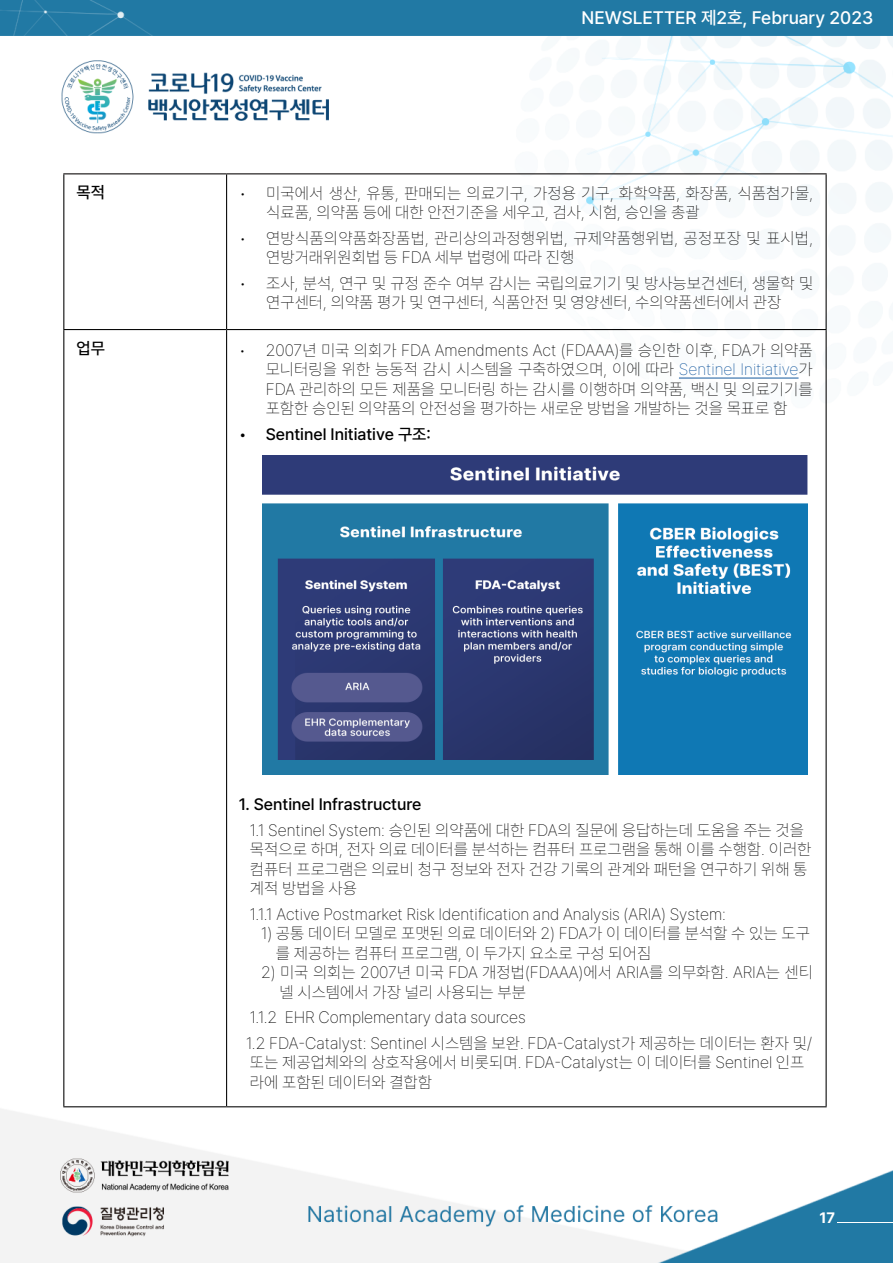
<style>
.page{position:relative;width:893px;height:1263px;background:#fff}
.page>*{position:absolute;margin:0;border:0;box-sizing:border-box;transform-origin:0 0}
.t1{font:500 18px "Pretendard";color:#fff}
.t2{font:100 16.5px/19.5px "Pretendard";color:#000}
.t3{font:500 16.5px "Pretendard";color:#000}
.t4{font:700 15px "Pretendard";color:#fff}
.s1{color:#15599f}
</style>
<div class="page">
<img style="left:0;top:0;width:893px;height:1263px">
<hr style="left:838px;top:1222px;width:55px;height:1px;background:#fff">
<hr style="left:63px;top:174px;width:1px;height:155px;background:#000">
<hr style="left:226px;top:174px;width:1px;height:155px;background:#000">
<hr style="left:826px;top:174px;width:1px;height:155px;background:#000">
<hr style="left:63px;top:329px;width:164px;height:1px;background:#000">
<hr style="left:63px;top:330px;width:1px;height:776px;background:#000">
<hr style="left:227px;top:329px;width:600px;height:1px;background:#000">
<hr style="left:226px;top:330px;width:1px;height:776px;background:#000">
<hr style="left:826px;top:330px;width:1px;height:776px;background:#000">
<hr style="left:63px;top:1106px;width:164px;height:1px;background:#000">
<hr style="left:227px;top:1106px;width:600px;height:1px;background:#000">
<hr style="left:63px;top:173px;width:164px;height:1px;background:#040000">
<hr style="left:227px;top:173px;width:600px;height:1px;background:#040000">
<hr style="left:679px;top:378px;width:119px;height:1px;background:#15599f">
<img style="left:263px;top:456px;width:545px;height:318px">
<p class="t3" style="left:77px;top:180px;width:30px">목적</p>
<p class="t3" style="left:77px;top:336px;width:30px">업무</p>
<p class="t1" style="left:582px;top:5px;width:293px">NEWSLETTER 제2호, February 2023</p>
<p class="t2" style="left:266px;top:183px;width:548px;text-indent:-27px">• 미국에서 생산, 유통, 판매되는 의료기구, 가정용 기구, 화학약품, 화장품, 식품첨가물, 식료품, 의약품 등에 대한 안전기준을 세우고, 검사, 시험, 승인을 총괄</p>
<p class="t2" style="left:266px;top:228px;width:549px;text-indent:-27px">• 연방식품의약품화장품법, 관리상의과정행위법, 규제약품행위법, 공정포장 및 표시법, 연방거래위원회법 등 FDA 세부 법령에 따라 진행</p>
<p class="t2" style="left:239px;top:273px;width:576px;text-align:center">• 조사, 분석, 연구 및 규정 준수 여부 감시는 국립의료기기 및 방사능보건센터, 생물학 및 연구센터, 의약품 평가 및 연구센터, 식품안전 및 영양센터, 수의약품센터에서 관장</p>
<p class="t2" style="left:266px;top:340px;width:549px;text-align:justify;text-indent:-27px">• 2007년 미국 의회가 FDA Amendments Act (FDAAA)를 승인한 이후, FDA가 의약품 모니터링을 위한 능동적 감시 시스템을 구축하였으며, 이에 따라 <span class="s1">Sentinel Initiative</span>가 FDA 관리하의 모든 제품을 모니터링 하는 감시를 이행하며 의약품, 백신 및 의료기기를 포함한 승인된 의약품의 안전성을 평가하는 새로운 방법을 개발하는 것을 목표로 함</p>
<p class="t3" style="left:239px;top:422px;width:194px">• Sentinel Initiative 구조:</p>
<p class="t3" style="left:239px;top:793px;width:184px">1. Sentinel Infrastructure</p>
<p class="t2" style="left:250px;top:819px;width:563px">1.1 Sentinel System: 승인된 의약품에 대한 FDA의 질문에 응답하는데 도움을 주는 것을 목적으로 하며, 전자 의료 데이터를 분석하는 컴퓨터 프로그램을 통해 이를 수행함. 이러한 컴퓨터 프로그램은 의료비 청구 정보와 전자 건강 기록의 관계와 패턴을 연구하기 위해 통 계적 방법을 사용</p>
<p class="t2" style="left:250px;top:903px;width:478px">1.1.1 Active Postmarket Risk Identification and Analysis (ARIA) System:</p>
<p class="t2" style="left:276px;top:923px;width:536px;text-indent:-15px">1) 공통 데이터 모델로 포맷된 의료 데이터와 2) FDA가 이 데이터를 분석할 수 있는 도구 를 제공하는 컴퓨터 프로그램, 이 두가지 요소로 구성 되어짐</p>
<p class="t2" style="left:280px;top:962px;width:535px;text-indent:-19px">2) 미국 의회는 2007년 미국 FDA 개정법(FDAAA)에서 ARIA를 의무화함. ARIA는 센티 넬 시스템에서 가장 널리 사용되는 부분</p>
<p class="t2" style="left:246px;top:1004px;width:567px;line-height:25.5px">1.1.2 EHR Complementary data sources<br>1.2 FDA-Catalyst: Sentinel 시스템을 보완. FDA-Catalyst가 제공하는 데이터는 환자 및/</p>
<p class="t2" style="left:250px;top:1052px;width:556px">또는 제공업체와의 상호작용에서 비롯되며. FDA-Catalyst는 이 데이터를 Sentinel 인프 라에 포함된 데이터와 결합함</p>
<p class="t4" style="left:820px;top:1206px;width:17px">17</p>
</div>
